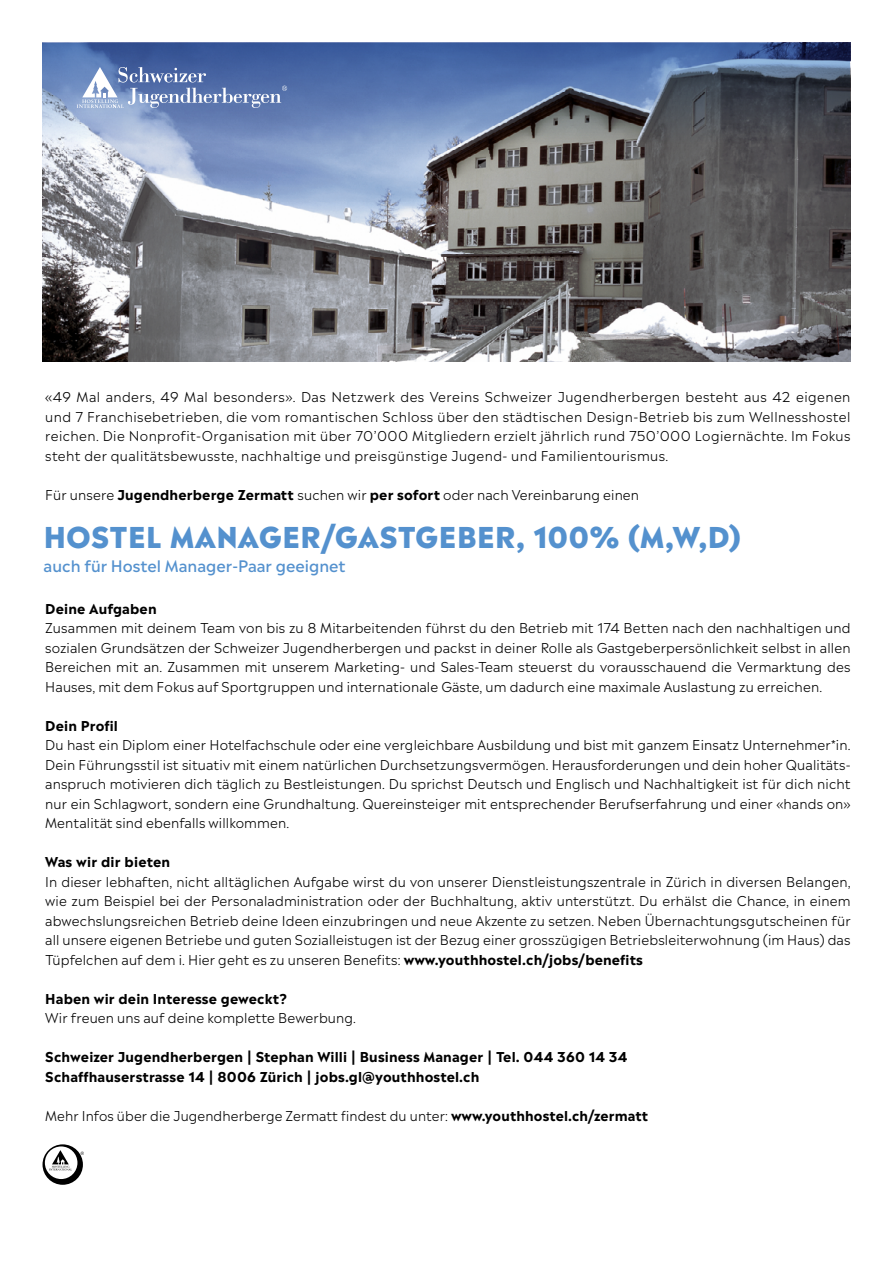
<style>
.page{position:relative;width:893px;height:1263px;background:#fff}
.page>*{position:absolute;margin:0;border:0;box-sizing:border-box;transform-origin:0 0}
.Headline_19_Pt{font:800 28.5px "Madera";letter-spacing:.01em;color:#5491ce}
.Headline_19_Pt-2{font:500 15.75px "Madera";color:#5491ce}
.t1{font:300 13.5px/19.5px "Madera";letter-spacing:.01em;color:#000;text-align:justify}
.t2{font:700 13.5px "Madera";letter-spacing:.01em;color:#000}
.s1{font-weight:700}
</style>
<div class="page">
<img style="left:43px;top:144px;width:807px;height:217px">
<svg style="left:43px;top:43px;width:807px;height:101px;background:#5a7097"></svg>
<svg style="left:77px;top:67px;width:210px;height:41px;background:#778ebc"></svg>
<svg style="left:43px;top:1144px;width:40px;height:41px"></svg>
<div style="left:45px;top:1146px;width:32px;height:33px;background:#fff;border-radius:50%"></div>
<svg style="left:49px;top:1150px;width:23px;height:20px"></svg>
<svg style="left:81px;top:1151px;width:3px;height:4px"></svg>
<p class="t1" style="left:45px;top:387px;width:807px">«49 Mal anders, 49 Mal besonders». Das Netzwerk des Vereins Schweizer Jugendherbergen besteht aus 42 eigenen und 7 Franchisebetrieben, die vom romantischen Schloss über den städtischen Design-Betrieb bis zum Wellnesshostel reichen. Die Nonprofit-Organisation mit über 70’000 Mitgliedern erzielt jährlich rund 750’000 Logiernächte. Im Fokus steht der qualitätsbewusste, nachhaltige und preisgünstige Jugend- und Familientourismus.</p>
<p class="t1" style="left:45px;top:484px;width:595px">Für unsere <span class="s1">Jugendherberge Zermatt</span> suchen wir <span class="s1">per sofort</span> oder nach Vereinbarung einen</p>
<p class="Headline_19_Pt" style="left:44px;top:514px;width:699px">HOSTEL MANAGER/GASTGEBER, 100% (M,W,D)</p>
<p class="Headline_19_Pt-2" style="left:44px;top:552px;width:304px">auch für Hostel Manager-Paar geeignet</p>
<p class="t2" style="left:45px;top:598px;width:113px">Deine Aufgaben</p>
<p class="t1" style="left:45px;top:618px;width:807px">Zusammen mit deinem Team von bis zu 8 Mitarbeitenden führst du den Betrieb mit 174 Betten nach den nachhaltigen und sozialen Grundsätzen der Schweizer Jugendherbergen und packst in deiner Rolle als Gastgeberpersönlichkeit selbst in allen Bereichen mit an. Zusammen mit unserem Marketing- und Sales-Team steuerst du vorausschauend die Vermarktung des Hauses, mit dem Fokus auf Sportgruppen und internationale Gäste, um dadurch eine maximale Auslastung zu erreichen.</p>
<p class="t2" style="left:45px;top:715px;width:74px">Dein Profil</p>
<p class="t1" style="left:45px;top:735px;width:807px">Du hast ein Diplom einer Hotelfachschule oder eine vergleichbare Ausbildung und bist mit ganzem Einsatz Unternehmer*in.<br>Dein Führungsstil ist situativ mit einem natürlichen Durchsetzungsvermögen. Herausforderungen und dein hoher Qualitäts&shy;anspruch motivieren dich täglich zu Bestleistungen. Du sprichst Deutsch und Englisch und Nachhaltigkeit ist für dich nicht nur ein Schlagwort, sondern eine Grundhaltung. Quereinsteiger mit entsprechender Berufserfahrung und einer «hands on» Mentalität sind ebenfalls willkommen.</p>
<p class="t2" style="left:45px;top:852px;width:126px">Was wir dir bieten</p>
<p class="t1" style="left:45px;top:871px;width:807px">In dieser lebhaften, nicht alltäglichen Aufgabe wirst du von unserer Dienstleistungszentrale in Zürich in diversen Belangen, wie zum Beispiel bei der Personaladministration oder der Buchhaltung, aktiv unterstützt. Du erhälst die Chance, in einem abwechslungsreichen Betrieb deine Ideen einzubringen und neue Akzente zu setzen. Neben Übernachtungsgutscheinen für all unsere eigenen Betriebe und guten Sozialleistugen ist der Bezug einer grosszügigen Betriebsleiterwohnung (im Haus) das Tüpfelchen auf dem i. Hier geht es zu unseren Benefits: <span class="s1">www.youthhostel.ch/jobs/benefits</span></p>
<p class="t2" style="left:45px;top:988px;width:243px">Haben wir dein Interesse geweckt?</p>
<p class="t1" style="left:45px;top:1008px;width:312px">Wir freuen uns auf deine komplette Bewerbung.</p>
<p class="t2" style="left:45px;top:1047px;width:584px">Schweizer Jugendherbergen | Stephan Willi | Business Manager | Tel. 044 360 14 34</p>
<p class="t2" style="left:45px;top:1066px;width:436px">Schaffhauserstrasse 14 | 8006 Zürich | jobs.gl@youthhostel.ch</p>
<p class="t1" style="left:45px;top:1105px;width:604px">Mehr Infos über die Jugendherberge Zermatt findest du unter: <span class="s1">www.youthhostel.ch/zermatt</span></p>
</div>
